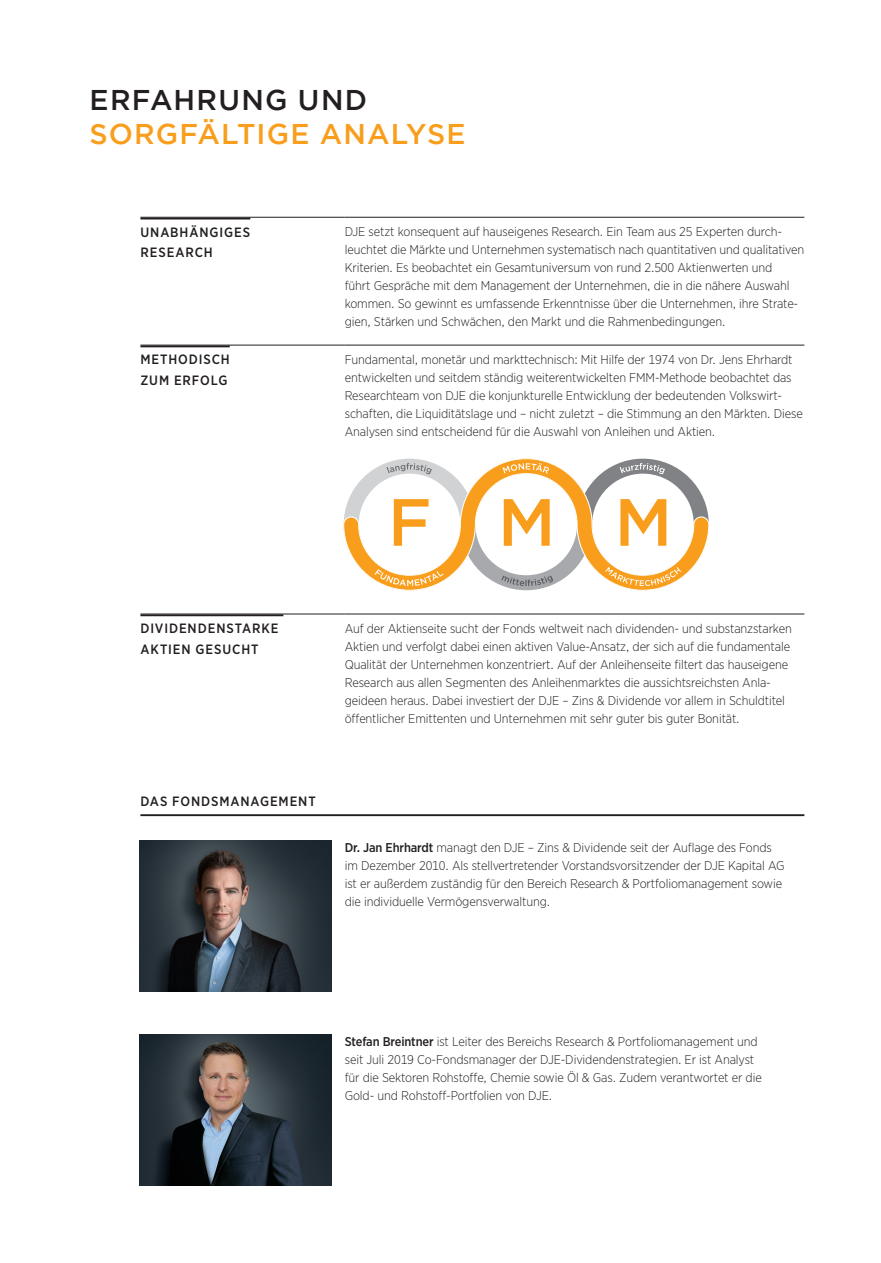
<style>
.page{position:relative;width:881px;height:1263px;background:#fff}
.page>*{position:absolute;margin:0;border:0;box-sizing:border-box;transform-origin:0 0}
.t1{font:500 28.5px "Gotham";letter-spacing:.035em;color:#f89e1c}
.t2{font:500 28.5px "Gotham";letter-spacing:.045em;color:#231f20}
.t3{font:500 13.5px/20.2px "Gotham Narrow";letter-spacing:.065em;color:#231f20}
.t4{font:300 12.75px/18px "Gotham Narrow";letter-spacing:-.01em;color:#231f20}
.s1{font-weight:500}
</style>
<div class="page">
<hr style="left:140px;top:814px;width:664px;height:2px;background:#231f20">
<hr style="left:140px;top:217px;width:204px;height:1px;background:#231f20">
<hr style="left:344px;top:217px;width:460px;height:1px;background:#231f20">
<hr style="left:140px;top:345px;width:204px;height:1px;background:#231f20">
<hr style="left:344px;top:345px;width:460px;height:1px;background:#231f20">
<hr style="left:140px;top:614px;width:204px;height:1px;background:#231f20">
<hr style="left:344px;top:614px;width:460px;height:1px;background:#231f20">
<hr style="left:140px;top:218px;width:110px;height:1px;background:#231f20">
<hr style="left:140px;top:345px;width:90px;height:2px;background:#231f20">
<hr style="left:140px;top:614px;width:143px;height:2px;background:#231f20">
<img style="left:139px;top:841px;width:193px;height:151px">
<img style="left:139px;top:1034px;width:193px;height:151px">
<svg style="left:343px;top:458px;width:366px;height:133px"></svg>
<h1 class="t2" style="left:89px;top:84px;width:279px">ERFAHRUNG UND</h1>
<h1 class="t1" style="left:89px;top:118px;width:377px">SORGFÄLTIGE ANALYSE</h1>
<p class="t3" style="left:140px;top:221px;width:111px">UNABHÄNGIGES<br>RESEARCH</p>
<p class="t4" style="left:344px;top:222px;width:461px">DJE setzt konsequent auf hauseigenes Research. Ein Team aus 25 Experten durch&shy;leuchtet die Märkte und Unternehmen systematisch nach quantitativen und qualitativen Kriterien. Es beobachtet ein Gesamtuniversum von rund 2.500 Aktienwerten und<br>führt Gespräche mit dem Management der Unternehmen, die in die nähere Auswahl kommen. So gewinnt es umfassende Erkenntnisse über die Unternehmen, ihre Strate&shy;gien, Stärken und Schwächen, den Markt und die Rahmenbedingungen.</p>
<p class="t3" style="left:140px;top:349px;width:91px">METHODISCH<br>ZUM ERFOLG</p>
<p class="t4" style="left:344px;top:350px;width:459px">Fundamental, monetär und markttechnisch: Mit Hilfe der 1974 von Dr. Jens Ehrhardt entwickelten und seitdem ständig weiterentwickelten FMM-Methode beobachtet das Researchteam von DJE die konjunkturelle Entwicklung der bedeutenden Volkswirt&shy;schaften, die Liquiditätslage und – nicht zuletzt – die Stimmung an den Märkten. Diese Analysen sind entscheidend für die Auswahl von Anleihen und Aktien.</p>
<p class="t3" style="left:140px;top:618px;width:139px">DIVIDENDENSTARKE<br>AKTIEN GESUCHT</p>
<p class="t4" style="left:344px;top:619px;width:448px">Auf der Aktienseite sucht der Fonds weltweit nach dividenden- und substanzstarken Aktien und verfolgt dabei einen aktiven Value-Ansatz, der sich auf die fundamentale Qualität der Unternehmen konzentriert. Auf der Anleihenseite filtert das hauseigene Research aus allen Segmenten des Anleihenmarktes die aussichtsreichsten Anla&shy;geideen heraus. Dabei investiert der DJE – Zins &amp; Dividende vor allem in Schuldtitel öffentlicher Emittenten und Unternehmen mit sehr guter bis guter Bonität.</p>
<p class="t3" style="left:140px;top:791px;width:177px">DAS FONDSMANAGEMENT</p>
<p class="t4" style="left:344px;top:838px;width:441px"><span class="s1">Dr. Jan Ehrhardt</span> managt den DJE – Zins &amp; Dividende seit der Auflage des Fonds im Dezember 2010. Als stellvertretender Vorstandsvorsitzender der DJE Kapital AG ist er außerdem zuständig für den Bereich Research &amp; Portfoliomanagement sowie die individuelle Vermögensverwaltung.</p>
<p class="t4" style="left:344px;top:1032px;width:418px"><span class="s1">Stefan Breintner</span> ist Leiter des Bereichs Research &amp; Portfoliomanagement und seit Juli 2019 Co-Fondsmanager der DJE-Dividendenstrategien. Er ist Analyst für die Sektoren Rohstoffe, Chemie sowie Öl &amp; Gas. Zudem verantwortet er die Gold- und Rohstoff-Portfolien von DJE.</p>
</div>
